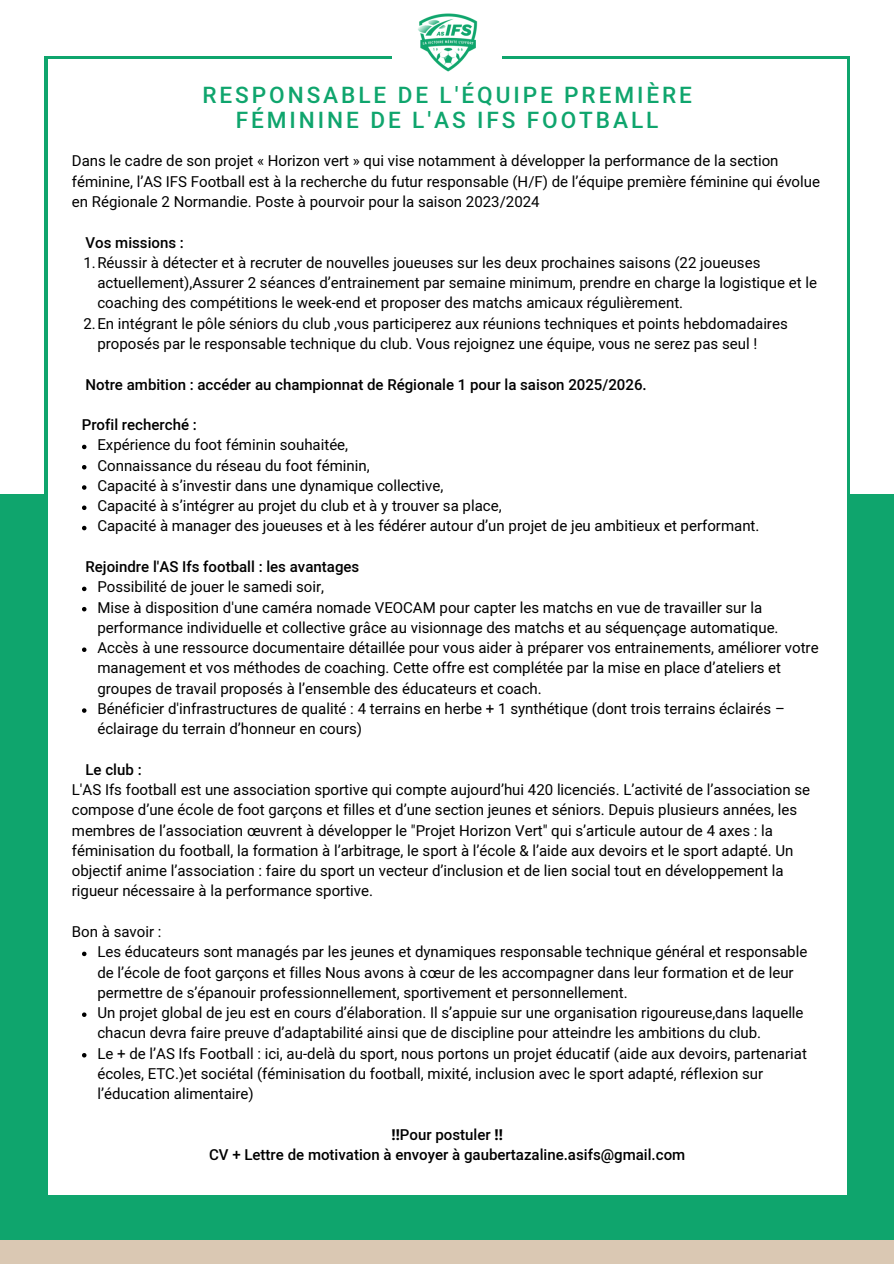
<style>
.page{position:relative;width:894px;height:1264px;background:#fff}
.page>*{position:absolute;margin:0;border:0;box-sizing:border-box;transform-origin:0 0}
.t1{font:500 22.65px/24.8px "Mardoto";letter-spacing:.13em;color:#0fa56d;text-align:center}
.t2{font:15px/20.2px "Mardoto";color:#000}
.t3{font:500 15px/20.2px "Mardoto";color:#000;text-align:center}
.s1{font-family:"Noto Sans";font-weight:700}
</style>
<div class="page">
<div style="left:0;top:494px;width:893px;height:769px;background:#0fa56d"></div>
<div style="left:48px;top:59px;width:797px;height:1135px;background:#fff"></div>
<div style="left:0;top:1240px;width:893px;height:23px;background:#dac8b3"></div>
<svg style="left:82px;top:444px;width:4px;height:5px"></svg>
<svg style="left:82px;top:465px;width:4px;height:4px"></svg>
<svg style="left:82px;top:485px;width:4px;height:5px"></svg>
<svg style="left:82px;top:505px;width:4px;height:5px"></svg>
<svg style="left:82px;top:526px;width:4px;height:4px"></svg>
<svg style="left:82px;top:586px;width:4px;height:5px"></svg>
<svg style="left:82px;top:607px;width:4px;height:4px"></svg>
<svg style="left:82px;top:647px;width:4px;height:5px"></svg>
<svg style="left:82px;top:708px;width:4px;height:4px"></svg>
<svg style="left:82px;top:951px;width:4px;height:5px"></svg>
<svg style="left:82px;top:1012px;width:4px;height:4px"></svg>
<svg style="left:82px;top:1053px;width:4px;height:4px"></svg>
<img style="left:418px;top:13px;width:60px;height:59px">
<h1 class="t1" style="left:202px;top:83px;width:490px">RESPONSABLE DE L'ÉQUIPE PREMIÈRE<br>FÉMININE DE L'AS IFS FOOTBALL</h1>
<p class="t2" style="left:72px;top:151px;width:749px">Dans le cadre de son projet « Horizon vert » qui vise notamment à développer la performance de la section féminine, l’AS IFS Football est à la recherche du futur responsable (H/F) de l’équipe première féminine qui évolue en Régionale 2 Normandie. Poste à pourvoir pour la saison 2023/2024</p>
<p class="t3" style="left:85px;top:232px;width:100px">Vos missions :</p>
<p class="t2" style="left:83px;top:252px;width:678px">1.Réussir à détecter et à recruter de nouvelles joueuses sur les deux prochaines saisons (22 joueuses</p>
<p class="t2" style="left:97px;top:273px;width:720px">actuellement),Assurer 2 séances d’entrainement par semaine minimum, prendre en charge la logistique et le</p>
<p class="t2" style="left:97px;top:293px;width:587px">coaching des compétitions le week-end et proposer des matchs amicaux régulièrement.</p>
<p class="t2" style="left:83px;top:313px;width:705px">2.En intégrant le pôle séniors du club ,vous participerez aux réunions techniques et points hebdomadaires</p>
<p class="t2" style="left:97px;top:334px;width:661px">proposés par le responsable technique du club. Vous rejoignez une équipe, vous ne serez pas seul !</p>
<p class="t3" style="left:85px;top:374px;width:562px">Notre ambition : accéder au championnat de Régionale 1 pour la saison 2025/2026.</p>
<p class="t3" style="left:82px;top:415px;width:116px">Profil recherché :</p>
<p class="t2" style="left:97px;top:435px;width:663px">Expérience du foot féminin souhaitée,<br>Connaissance du réseau du foot féminin,<br>Capacité à s’investir dans une dynamique collective,<br>Capacité à s’intégrer au projet du club et à y trouver sa place,<br>Capacité à manager des joueuses et à les fédérer autour d’un projet de jeu ambitieux et performant.</p>
<p class="t3" style="left:85px;top:556px;width:275px">Rejoindre l'AS Ifs football : les avantages</p>
<p class="t2" style="left:97px;top:577px;width:722px">Possibilité de jouer le samedi soir,<br>Mise à disposition d'une caméra nomade VEOCAM pour capter les matchs en vue de travailler sur la performance individuelle et collective grâce au visionnage des matchs et au séquençage automatique.<br>Accès à une ressource documentaire détaillée pour vous aider à préparer vos entrainements, améliorer votre management et vos méthodes de coaching. Cette offre est complétée par la mise en place d’ateliers et groupes de travail proposés à l’ensemble des éducateurs et coach.<br>Bénéficier d'infrastructures de qualité : 4 terrains en herbe + 1 synthétique (dont trois terrains éclairés – éclairage du terrain d’honneur en cours)</p>
<p class="t3" style="left:85px;top:759px;width:58px">Le club :</p>
<p class="t2" style="left:72px;top:779px;width:739px">L'AS Ifs football est une association sportive qui compte aujourd’hui 420 licenciés. L’activité de l’association se compose d’une école de foot garçons et filles et d’une section jeunes et séniors. Depuis plusieurs années, les membres de l’association œuvrent à développer le "Projet Horizon Vert" qui s’articule autour de 4 axes : la féminisation du football, la formation à l’arbitrage, le sport à l’école &amp; l’aide aux devoirs et le sport adapté. Un objectif anime l’association : faire du sport un vecteur d’inclusion et de lien social tout en développement la rigueur nécessaire à la performance sportive.</p>
<p class="t2" style="left:72px;top:921px;width:91px">Bon à savoir :</p>
<p class="t2" style="left:97px;top:942px;width:711px">Les éducateurs sont managés par les jeunes et dynamiques responsable technique général et responsable de l’école de foot garçons et filles Nous avons à cœur de les accompagner dans leur formation et de leur permettre de s’épanouir professionnellement, sportivement et personnellement.<br>Un projet global de jeu est en cours d’élaboration. Il s’appuie sur une organisation rigoureuse,dans laquelle chacun devra faire preuve d’adaptabilité ainsi que de discipline pour atteindre les ambitions du club.<br>Le + de l’AS Ifs Football : ici, au-delà du sport, nous portons un projet éducatif (aide aux devoirs, partenariat écoles, ETC.)et sociétal (féminisation du football, mixité, inclusion avec le sport adapté, réflexion sur l’éducation alimentaire)</p>
<p class="t3" style="left:209px;top:1124px;width:477px"><span class="s1">‼️</span> Pour postuler <span class="s1">‼️<br></span>CV + Lettre de motivation à envoyer à gaubertazaline.asifs@gmail.com</p>
</div>
